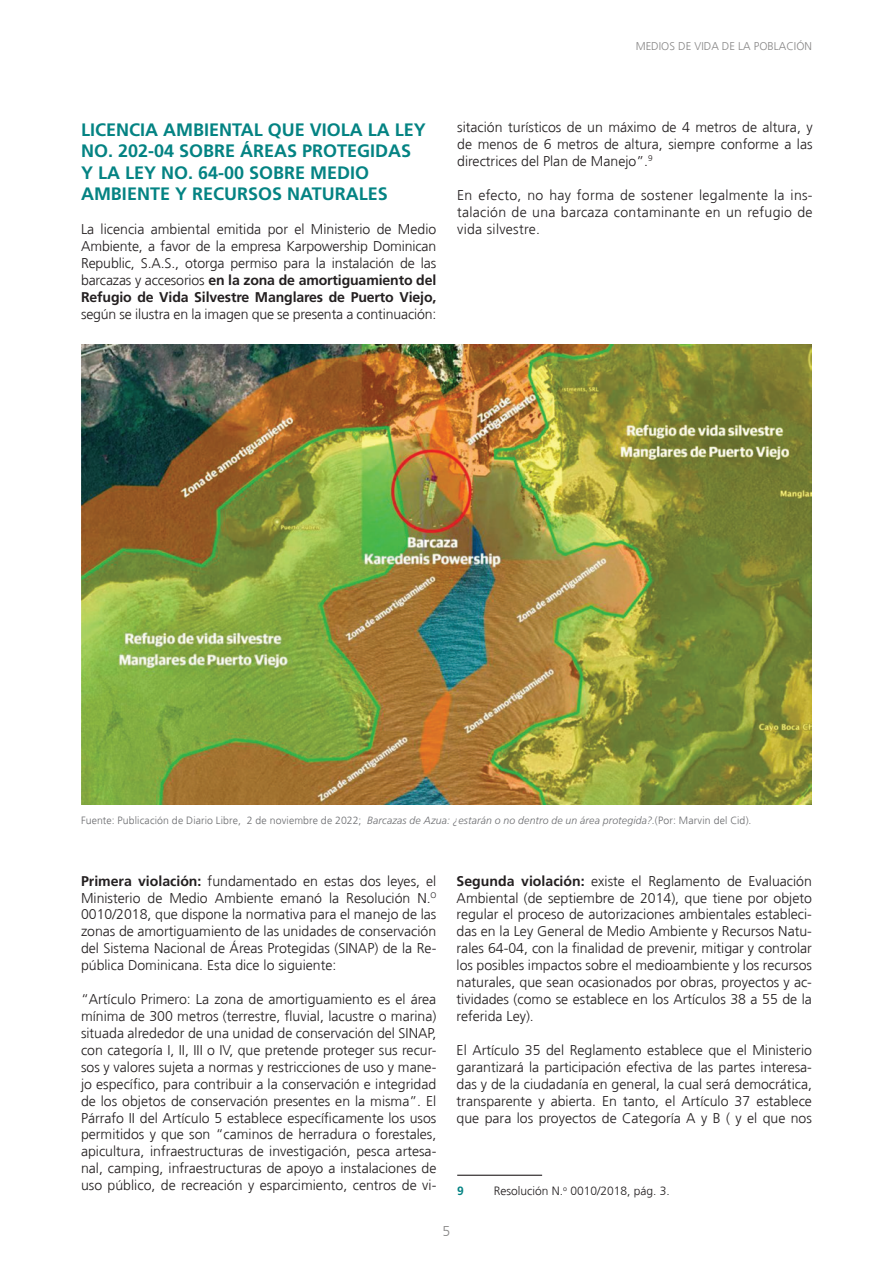
<style>
.page{position:relative;width:893px;height:1263px;background:#fff}
.page>*{position:absolute;margin:0;border:0;box-sizing:border-box;transform-origin:0 0}
.t1{font:700 18px/21.6px "Frutiger";color:#048383}
.t2{font:300 14.1px/17px "Frutiger";color:#231f20;text-align:justify}
.t3{font:300 14.1px "Frutiger";color:#888787}
.t4{font:300 12px "Frutiger";color:#231f20}
.t5{font:700 12px "Frutiger";color:#048383}
.t6{font:300 11.25px "Frutiger";color:#888787}
.t7{font:300 10.5px "Frutiger";letter-spacing:.01em;color:#6c6d70}
.s1{font-weight:700}
.s2{font-style:italic}
</style>
<div class="page">
<hr style="left:457px;top:1175px;width:85px;height:1px;background:#231f20">
<img style="left:81px;top:344px;width:730px;height:461px">
<p class="t6" style="left:636px;top:40px;width:178px">MEDIOS DE VIDA DE LA POBLACIÓN</p>
<p class="t1" style="left:81px;top:118px;width:346px">LICENCIA AMBIENTAL QUE VIOLA LA LEY<br>NO. 202-04 SOBRE ÁREAS PROTEGIDAS<br>Y LA LEY NO. 64-00 SOBRE MEDIO<br>AMBIENTE Y RECURSOS NATURALES</p>
<p class="t2" style="left:81px;top:221px;width:357px">La licencia ambiental emitida por el Ministerio de Medio Ambiente, a favor de la empresa Karpowership Dominican Republic, S.A.S., otorga permiso para la instalación de las barcazas y accesorios <span class="s1">en la zona de amortiguamiento del Refugio de Vida Silvestre Manglares de Puerto Viejo,</span></p>
<p class="t2" style="left:81px;top:306px;width:357px">según se ilustra en la imagen que se presenta a continuación:</p>
<p class="t2" style="left:457px;top:119px;width:357px">sitación turísticos de un máximo de 4 metros de altura, y de menos de 6 metros de altura, siempre conforme a las directrices del Plan de Manejo”.<sup>9</sup></p>
<p class="t2" style="left:457px;top:187px;width:357px">En efecto, no hay forma de sostener legalmente la ins&shy;talación de una barcaza contaminante en un refugio de vida silvestre.</p>
<p class="t7" style="left:81px;top:815px;width:672px">Fuente: Publicación de Diario Libre, 2 de noviembre de 2022; <span class="s2">Barcazas de Azua: ¿estarán o no dentro de un área protegida?.</span>(Por: Marvin del Cid).</p>
<p class="t2" style="left:81px;top:872px;width:357px"><span class="s1">Primera violación:</span> fundamentado en estas dos leyes, el Ministerio de Medio Ambiente emanó la Resolución N.<sup>O </sup>0010/2018, que dispone la normativa para el manejo de las zonas de amortiguamiento de las unidades de conservación del Sistema Nacional de Áreas Protegidas (SINAP) de la Re&shy;pública Dominicana. Esta dice lo siguiente:</p>
<p class="t2" style="left:81px;top:991px;width:357px">“Artículo Primero: La zona de amortiguamiento es el área mínima de 300 metros (terrestre, fluvial, lacustre o marina) situada alrededor de una unidad de conservación del SINAP, con categoría I, II, III o IV, que pretende proteger sus recur&shy;sos y valores sujeta a normas y restricciones de uso y mane&shy;jo específico, para contribuir a la conservación e integridad de los objetos de conservación presentes en la misma”. El Párrafo II del Artículo 5 establece específicamente los usos permitidos y que son “caminos de herradura o forestales, apicultura, infraestructuras de investigación, pesca artesa&shy;nal, camping, infraestructuras de apoyo a instalaciones de uso público, de recreación y esparcimiento, centros de vi-</p>
<p class="t2" style="left:457px;top:872px;width:357px"><span class="s1">Segunda violación:</span> existe el Reglamento de Evaluación Ambiental (de septiembre de 2014), que tiene por objeto regular el proceso de autorizaciones ambientales estableci&shy;das en la Ley General de Medio Ambiente y Recursos Natu&shy;rales 64-04, con la finalidad de prevenir, mitigar y controlar los posibles impactos sobre el medioambiente y los recursos naturales, que sean ocasionados por obras, proyectos y ac&shy;tividades (como se establece en los Artículos 38 a 55 de la referida Ley).</p>
<p class="t2" style="left:457px;top:1042px;width:357px">El Artículo 35 del Reglamento establece que el Ministerio garantizará la participación efectiva de las partes interesa&shy;das y de la ciudadanía en general, la cual será democrática, transparente y abierta. En tanto, el Artículo 37 establece que para los proyectos de Categoría A y B ( y el que nos</p>
<p class="t5" style="left:457px;top:1184px;width:8px">9</p>
<p class="t4" style="left:494px;top:1184px;width:177px">Resolución N.<sup>o</sup> 0010/2018, pág. 3.</p>
<p class="t3" style="left:443px;top:1223px;width:9px">5</p>
</div>
